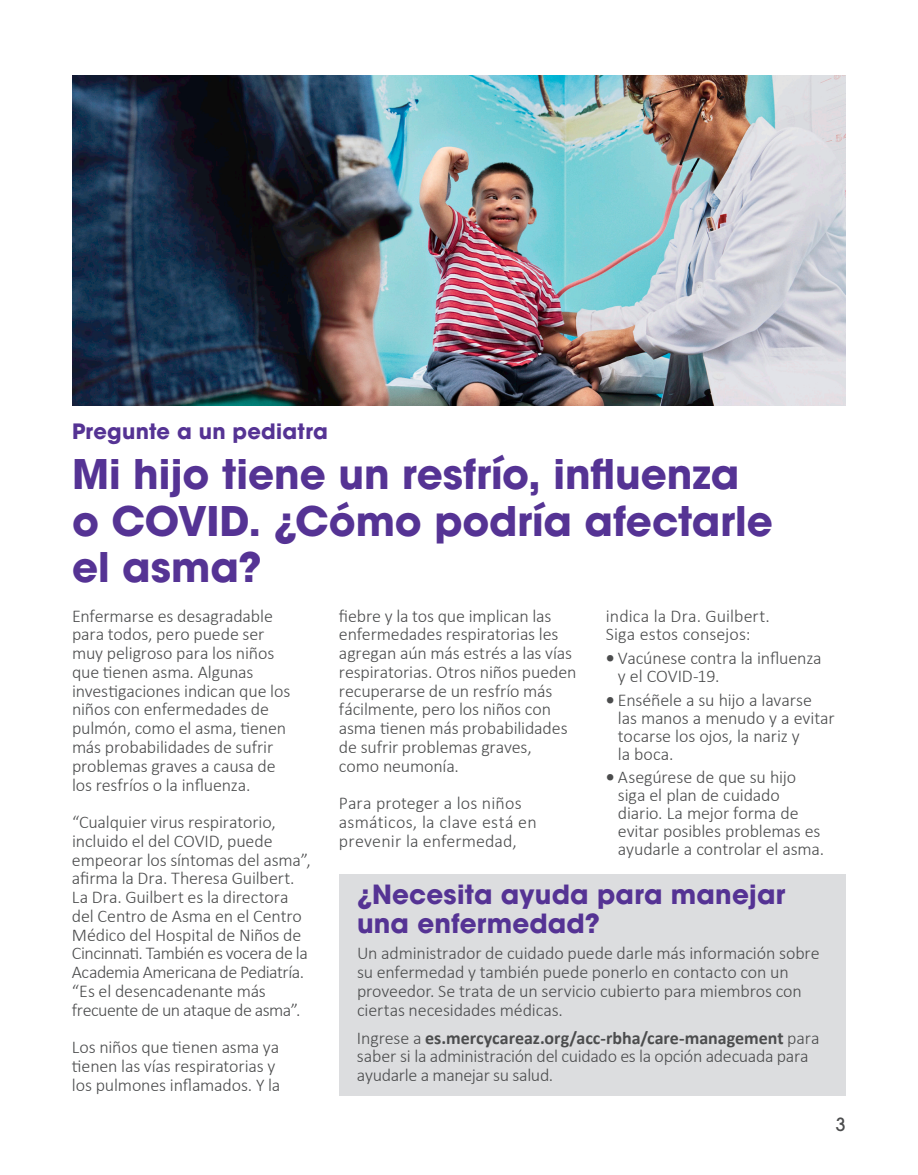
<style>
.page{position:relative;width:918px;height:1175px;background:#fff}
.page>*{position:absolute;margin:0;border:0;box-sizing:border-box;transform-origin:0 0}
.t1{font:700 40.5px/46.5px "ITC Avant Garde Pro";color:#553394}
.t2{font:700 26.25px/28.5px "ITC Avant Garde Pro";letter-spacing:.005em;color:#553394}
.t3{font:700 21px "ITC Avant Garde Pro";letter-spacing:.015em;color:#553394}
.t4{font:300 18px/18.8px "Calibri";letter-spacing:-.01em;color:#4b4c4d}
.t5{font:300 18px/18.8px "Calibri";letter-spacing:.01em;color:#4b4c4d}
.t6{font:500 18px "ITC Avant Garde Pro";color:#4b4c4d}
.s1{font-weight:700}
</style>
<div class="page">
<div style="left:339px;top:874px;width:507px;height:221px;background:#dcdddf"></div>
<img style="left:72px;top:75px;width:774px;height:331px">
<p class="t3" style="left:72px;top:418px;width:258px">Pregunte a un pediatra</p>
<h2 class="t1" style="left:72px;top:450px;width:703px">Mi hijo tiene un resfrío, influenza o COVID. ¿Cómo podría afectarle el asma?</h2>
<p class="t4" style="left:72px;top:606px;width:220px">Enfermarse es desagradable para todos, pero puede ser muy peligroso para los niños que tienen asma. Algunas investigaciones indican que los niños con enfermedades de pulmón, como el asma, tienen más probabilidades de sufrir problemas graves a causa de los resfríos o la influenza.</p>
<p class="t4" style="left:72px;top:812px;width:241px">“Cualquier virus respiratorio, incluido el del COVID, puede empeorar los síntomas del asma”, afirma la Dra. Theresa Guilbert.<br>La Dra. Guilbert es la directora del Centro de Asma en el Centro<br>Médico del Hospital de Niños de<br>Cincinnati. También es vocera de la<br>Academia Americana de Pediatría. “Es el desencadenante más frecuente de un ataque de asma”.</p>
<p class="t4" style="left:72px;top:1037px;width:210px">Los niños que tienen asma ya tienen las vías respiratorias y los pulmones inflamados. Y la</p>
<p class="t4" style="left:339px;top:606px;width:239px">fiebre y la tos que implican las enfermedades respiratorias les agregan aún más estrés a las vías respiratorias. Otros niños pueden recuperarse de un resfrío más fácilmente, pero los niños con asma tienen más probabilidades de sufrir problemas graves, como neumonía.</p>
<p class="t5" style="left:339px;top:793px;width:199px">Para proteger a los niños asmáticos, la clave está en prevenir la enfermedad,</p>
<p class="t4" style="left:606px;top:606px;width:166px">indica la Dra. Guilbert.<br>Siga estos consejos:</p>
<p class="t4" style="left:618px;top:649px;width:205px;line-height:18px;text-indent:-12px"><span class="s1">•</span> Vacúnese contra la influenza y el COVID-19.</p>
<p class="t4" style="left:618px;top:690px;width:218px;line-height:18px;text-indent:-12px"><span class="s1">•</span> Enséñele a su hijo a lavarse las manos a menudo y a evitar tocarse los ojos, la nariz y<br>la boca.</p>
<p class="t4" style="left:618px;top:768px;width:208px;line-height:18px;text-indent:-12px"><span class="s1">•</span> Asegúrese de que su hijo siga el plan de cuidado diario. La mejor forma de evitar posibles problemas es ayudarle a controlar el asma.</p>
<h3 class="t2" style="left:357px;top:879px;width:430px">¿Necesita ayuda para manejar una enfermedad?</h3>
<p class="t4" style="left:357px;top:943px;width:464px">Un administrador de cuidado puede darle más información sobre su enfermedad y también puede ponerlo en contacto con un proveedor. Se trata de un servicio cubierto para miembros con ciertas necesidades médicas.</p>
<p class="t4" style="left:357px;top:1028px;width:464px">Ingrese a <span class="s1">es.mercycareaz.org/acc-rbha/care-management</span> para saber si la administración del cuidado es la opción adecuada para ayudarle a manejar su salud.</p>
<p class="t6" style="left:836px;top:1113px;width:11px">3</p>
</div>
